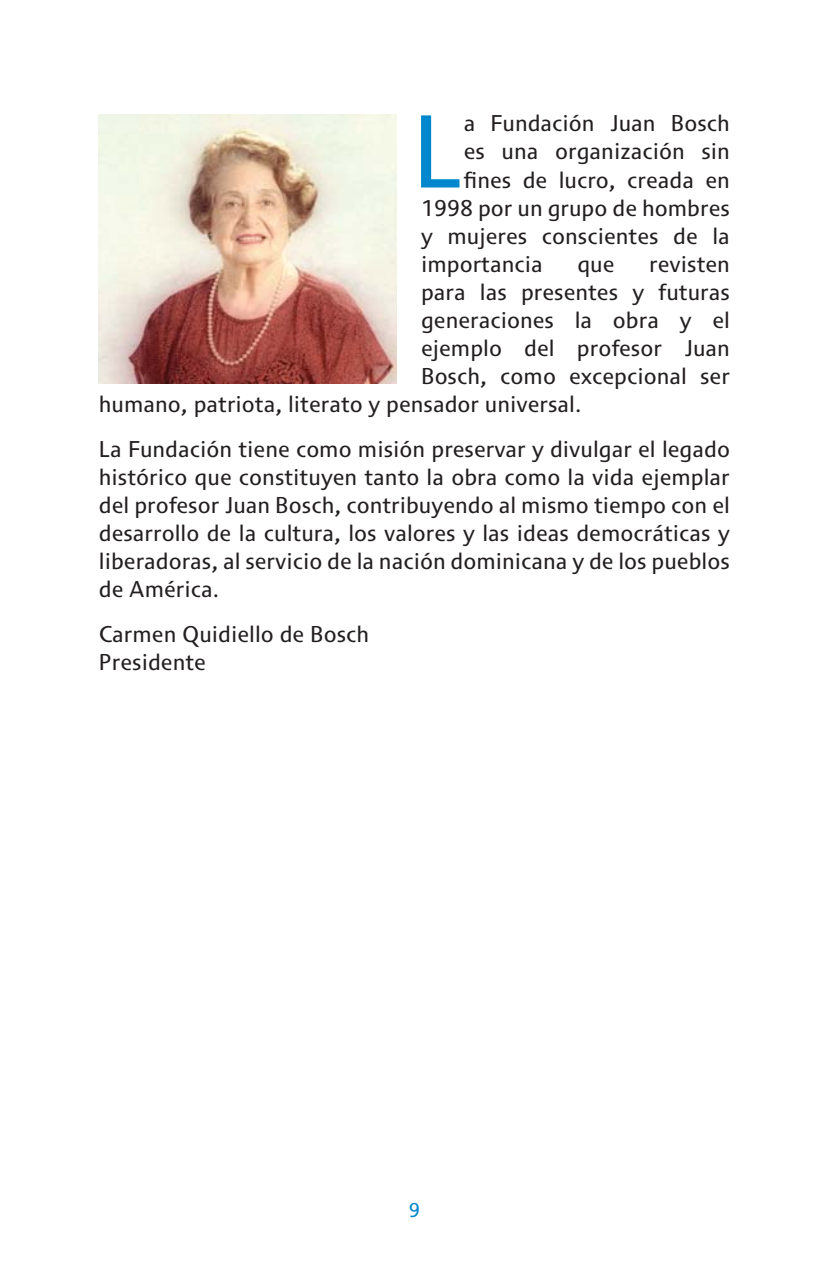
<style>
.page{position:relative;width:830px;height:1263px;background:#fff}
.page>*{position:absolute;margin:0;border:0;box-sizing:border-box;transform-origin:0 0}
.t1{font:106.05px "Cisalpin LT Std";color:#0087cd}
.t2{font:23.4px/28px "Cisalpin LT Std";color:#231f20;text-align:justify}
.t3{font:20.55px "Cisalpin LT Std";color:#0087cd}
</style>
<div class="page">
<img style="left:99px;top:115px;width:297px;height:269px">
<h1 class="t1" style="left:412px;top:112px;width:53px">L</h1>
<p class="t2" style="left:463px;top:111px;width:267px">a Fundación Juan Bosch</p>
<p class="t2" style="left:463px;top:140px;width:267px">es una organización sin</p>
<p class="t2" style="left:463px;top:168px;width:267px">fines de lucro, creada en</p>
<p class="t2" style="left:421px;top:196px;width:310px">1998 por un grupo de hombres</p>
<p class="t2" style="left:421px;top:224px;width:310px">y mujeres conscientes de la</p>
<p class="t2" style="left:421px;top:252px;width:123px">importancia</p>
<p class="t2" style="left:577px;top:252px;width:39px">que</p>
<p class="t2" style="left:649px;top:252px;width:82px">revisten</p>
<p class="t2" style="left:421px;top:280px;width:310px">para las presentes y futuras</p>
<p class="t2" style="left:421px;top:308px;width:310px">generaciones la obra y el</p>
<p class="t2" style="left:421px;top:336px;width:310px">ejemplo del profesor Juan</p>
<p class="t2" style="left:421px;top:364px;width:310px">Bosch, como excepcional ser</p>
<p class="t2" style="left:99px;top:392px;width:483px">humano, patriota, literato y pensador universal.</p>
<p class="t2" style="left:99px;top:437px;width:632px">La Fundación tiene como misión preservar y divulgar el legado histórico que constituyen tanto la obra como la vida ejemplar del profesor Juan Bosch, contribuyendo al mismo tiempo con el desarrollo de la cultura, los valores y las ideas democráticas y liberadoras, al servicio de la nación dominicana y de los pueblos de América.</p>
<p class="t2" style="left:99px;top:622px;width:272px">Carmen Quidiello de Bosch<br>Presidente</p>
<p class="t3" style="left:408px;top:1202px;width:13px">9</p>
</div>
